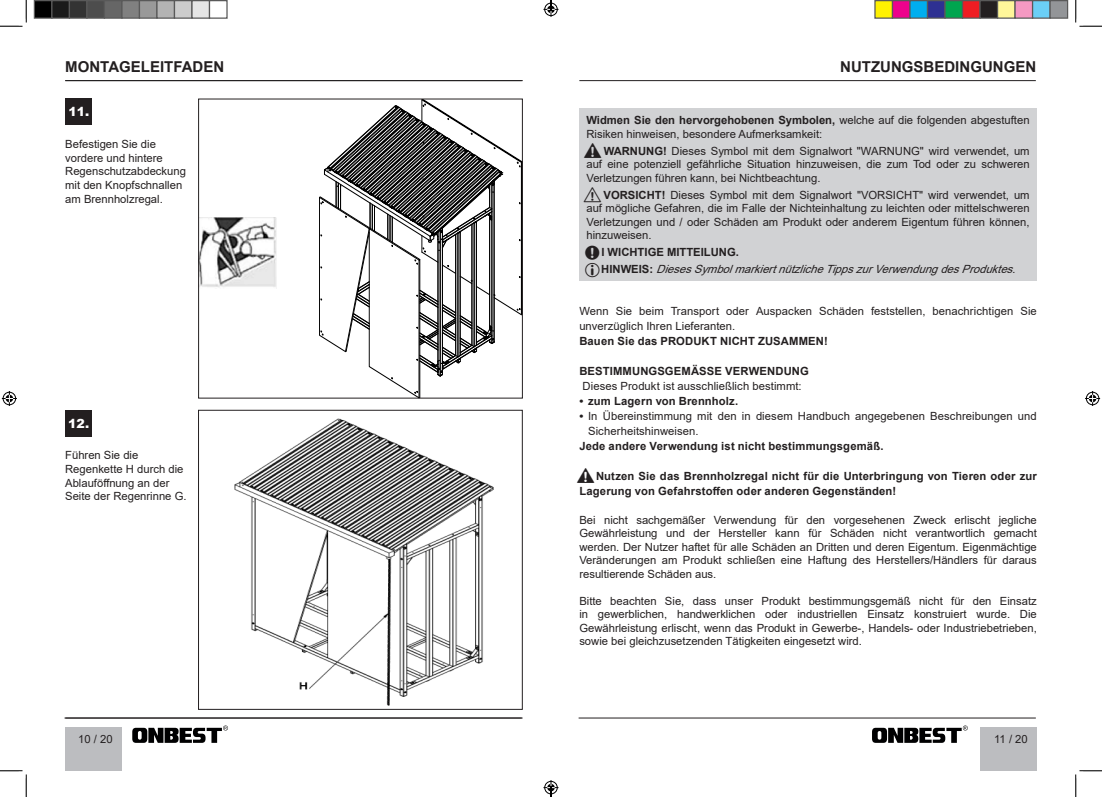
<style>
.page{position:relative;width:1102px;height:797px;background:#fff}
.page>*{position:absolute;margin:0;border:0;box-sizing:border-box;transform-origin:0 0}
.t1{font:700 15px "Arial";color:#231f20}
.t2{font:900 12.5px "Arial";color:#fff}
.Odstavec_tučný{font:11.25px/13.5px "Arial";color:#231f20}
.Odstavec_tučný-2{font:700 11.25px/15px "Arial";letter-spacing:.01em;color:#231f20}
.Odstavec_tučný-3{font:italic 11.25px "Arial";color:#231f20}
.s1{font-weight:700}
.s2{font-weight:700;font-style:normal}
</style>
<div class="page">
<div style="left:979px;top:727px;width:57px;height:43px;background:#bcbdc0"></div>
<hr style="left:65px;top:717px;width:457px;height:1px;background:#231f20">
<div style="left:65px;top:727px;width:57px;height:43px;background:#bcbdc0"></div>
<svg style="left:132px;top:725px;width:96px;height:17px"></svg>
<hr style="left:578px;top:717px;width:457px;height:1px;background:#231f20">
<svg style="left:872px;top:725px;width:95px;height:17px"></svg>
<hr style="left:65px;top:80px;width:457px;height:1px;background:#231f20">
<hr style="left:579px;top:80px;width:456px;height:1px;background:#231f20">
<hr style="left:64px;top:717px;width:457px;height:1px;background:#231f20">
<img style="left:200px;top:217px;width:76px;height:70px">
<svg style="left:319px;top:101px;width:201px;height:295px"></svg>
<div style="left:198px;top:99px;width:324px;height:299px;border:1px solid #231f20"></div>
<div style="left:65px;top:99px;width:26px;height:26px;background:#231f20"></div>
<img style="left:234px;top:418px;width:260px;height:288px">
<div style="left:198px;top:410px;width:324px;height:299px;border:1px solid #231f20"></div>
<div style="left:65px;top:410px;width:26px;height:26px;background:#231f20"></div>
<div style="left:579px;top:109px;width:457px;height:172px;background:#d1d2d4"></div>
<svg style="left:0;top:0;width:27px;height:27px"></svg>
<svg style="left:0;top:770px;width:27px;height:27px"></svg>
<svg style="left:1075px;top:0;width:26px;height:27px"></svg>
<svg style="left:1075px;top:770px;width:26px;height:27px"></svg>
<svg style="left:2px;top:391px;width:15px;height:15px"></svg>
<svg style="left:1085px;top:391px;width:14px;height:15px"></svg>
<div style="left:34px;top:1px;width:18px;height:17px;background:#000"></div>
<div style="left:34px;top:0;width:18px;height:19px;border:1px solid #595959"></div>
<div style="left:52px;top:1px;width:17px;height:17px;background:#1a1a1a"></div>
<div style="left:51px;top:0;width:19px;height:19px;border:1px solid #595959"></div>
<div style="left:69px;top:1px;width:18px;height:17px;background:#333"></div>
<div style="left:69px;top:0;width:19px;height:19px;border:1px solid #595959"></div>
<div style="left:87px;top:1px;width:17px;height:17px;background:#4d4d4d"></div>
<div style="left:86px;top:0;width:19px;height:19px;border:1px solid #595959"></div>
<div style="left:104px;top:1px;width:18px;height:17px;background:#666"></div>
<div style="left:104px;top:0;width:18px;height:19px;border:1px solid #595959"></div>
<div style="left:122px;top:1px;width:17px;height:17px;background:#808080"></div>
<div style="left:121px;top:0;width:19px;height:19px;border:1px solid #595959"></div>
<div style="left:139px;top:1px;width:18px;height:17px;background:#999"></div>
<div style="left:139px;top:0;width:19px;height:19px;border:1px solid #595959"></div>
<div style="left:157px;top:1px;width:17px;height:17px;background:#b3b3b3"></div>
<div style="left:156px;top:0;width:19px;height:19px;border:1px solid #595959"></div>
<div style="left:174px;top:1px;width:18px;height:17px;background:#ccc"></div>
<div style="left:174px;top:0;width:18px;height:19px;border:1px solid #595959"></div>
<div style="left:192px;top:1px;width:17px;height:17px;background:#e6e6e6"></div>
<div style="left:191px;top:0;width:19px;height:19px;border:1px solid #595959"></div>
<div style="left:209px;top:0;width:19px;height:19px;border:1px solid #595959"></div>
<div style="left:874px;top:1px;width:18px;height:17px;background:#fff101"></div>
<div style="left:874px;top:0;width:19px;height:19px;border:1px solid #595959"></div>
<div style="left:892px;top:1px;width:17px;height:17px;background:#ed028c"></div>
<div style="left:891px;top:0;width:19px;height:19px;border:1px solid #595959"></div>
<div style="left:909px;top:1px;width:18px;height:17px;background:#00aeef"></div>
<div style="left:909px;top:0;width:19px;height:19px;border:1px solid #595959"></div>
<div style="left:927px;top:1px;width:17px;height:17px;background:#2e3092"></div>
<div style="left:926px;top:0;width:19px;height:19px;border:1px solid #595959"></div>
<div style="left:944px;top:1px;width:18px;height:17px;background:#00a54f"></div>
<div style="left:944px;top:0;width:19px;height:19px;border:1px solid #595959"></div>
<div style="left:962px;top:1px;width:17px;height:17px;background:#ee1d23"></div>
<div style="left:961px;top:0;width:19px;height:19px;border:1px solid #595959"></div>
<div style="left:979px;top:1px;width:18px;height:17px;background:#231f20"></div>
<div style="left:979px;top:0;width:19px;height:19px;border:1px solid #595959"></div>
<div style="left:997px;top:1px;width:17px;height:17px;background:#fff79a"></div>
<div style="left:996px;top:0;width:19px;height:19px;border:1px solid #595959"></div>
<div style="left:1014px;top:1px;width:18px;height:17px;background:#f499c2"></div>
<div style="left:1014px;top:0;width:19px;height:19px;border:1px solid #595959"></div>
<div style="left:1032px;top:1px;width:17px;height:17px;background:#6bcff6"></div>
<div style="left:1031px;top:0;width:19px;height:19px;border:1px solid #595959"></div>
<div style="left:1049px;top:1px;width:18px;height:17px;background:#939598"></div>
<div style="left:1049px;top:0;width:19px;height:19px;border:1px solid #595959"></div>
<svg style="left:543px;top:0;width:15px;height:17px"></svg>
<svg style="left:543px;top:780px;width:15px;height:17px"></svg>
<p class="t1" style="left:65px;top:56px;width:160px">MONTAGELEITFADEN</p>
<p class="t2" style="left:68px;top:103px;width:22px">11.</p>
<p class="Odstavec_tučný" style="left:65px;top:137px;width:122px">Befestigen Sie die vordere und hintere<br>Regenschutzabdeckung mit den Knopfschnallen am Brennholzregal.</p>
<p class="t2" style="left:68px;top:414px;width:22px">12.</p>
<p class="Odstavec_tučný" style="left:65px;top:448px;width:123px">Führen Sie die<br>Regenkette H durch die<br>Ablauföffnung an der<br>Seite der Regenrinne G.</p>
<p class="t1" style="left:840px;top:56px;width:197px">NUTZUNGSBEDINGUNGEN</p>
<p class="Odstavec_tučný" style="left:586px;top:113px;width:444px"><span class="s1">Widmen Sie den hervorgehobenen Symbolen,</span> welche auf die folgenden abgestuften<br>Risiken hinweisen, besondere Aufmerksamkeit:</p>
<p class="Odstavec_tučný" style="left:586px;top:144px;width:444px;text-align:justify;text-indent:17px"><span class="s1">WARNUNG!</span> Dieses Symbol mit dem Signalwort "WARNUNG" wird verwendet, um auf eine potenziell gefährliche Situation hinzuweisen, die zum Tod oder zu schweren Verletzungen führen kann, bei Nichtbeachtung.</p>
<p class="Odstavec_tučný" style="left:586px;top:188px;width:444px;text-align:justify;text-indent:17px"><span class="s1">VORSICHT!</span> Dieses Symbol mit dem Signalwort "VORSICHT" wird verwendet, um auf mögliche Gefahren, die im Falle der Nichteinhaltung zu leichten oder mittelschweren Verletzungen und / oder Schäden am Produkt oder anderem Eigentum führen können, hinzuweisen.</p>
<p class="Odstavec_tučný-2" style="left:601px;top:245px;width:139px">I WICHTIGE MITTEILUNG.</p>
<p class="Odstavec_tučný-3" style="left:601px;top:261px;width:421px"><span class="s2">H I N W E I S :</span> DiesesSymbolmarkiertnützlicheTippszurVerwendungdesProduktes.</p>
<p class="Odstavec_tučný" style="left:579px;top:303px;width:459px;line-height:15px">Wenn Sie beim Transport oder Auspacken Schäden feststellen, benachrichtigen Sie unverzüglich Ihren Lieferanten.</p>
<p class="Odstavec_tučný-2" style="left:579px;top:334px;width:250px">Bauen Sie das PRODUKT NICHT ZUSAMMEN!</p>
<p class="Odstavec_tučný-2" style="left:579px;top:364px;width:231px">BESTIMMUNGSGEMÄSSE VERWENDUNG</p>
<p class="Odstavec_tučný" style="left:582px;top:379px;width:221px">Dieses Produkt ist ausschließlich bestimmt:</p>
<p class="Odstavec_tučný-2" style="left:579px;top:394px;width:160px">• zum Lagern von Brennholz.</p>
<p class="Odstavec_tučný" style="left:588px;top:408px;width:450px;line-height:15px;text-indent:-9px"><span class="s1">•</span> In Übereinstimmung mit den in diesem Handbuch angegebenen Beschreibungen und<br>Sicherheitshinweisen.</p>
<p class="Odstavec_tučný-2" style="left:579px;top:439px;width:306px">Jede andere Verwendung ist nicht bestimmungsgemäß.</p>
<p class="Odstavec_tučný-2" style="left:579px;top:469px;width:459px;text-indent:17px">Nutzen Sie das Brennholzregal nicht für die Unterbringung von Tieren oder zur<br>Lagerung von Gefahrstoffen oder anderen Gegenständen!</p>
<p class="Odstavec_tučný" style="left:579px;top:513px;width:459px;text-align:justify">Bei nicht sachgemäßer Verwendung für den vorgesehenen Zweck erlischt jegliche Gewährleistung und der Hersteller kann für Schäden nicht verantwortlich gemacht werden. Der Nutzer haftet für alle Schäden an Dritten und deren Eigentum. Eigenmächtige Veränderungen am Produkt schließen eine Haftung des Herstellers/Händlers für daraus resultierende Schäden aus.</p>
<p class="Odstavec_tučný" style="left:579px;top:594px;width:459px;text-align:justify">Bitte beachten Sie, dass unser Produkt bestimmungsgemäß nicht für den Einsatz in gewerblichen, handwerklichen oder industriellen Einsatz konstruiert wurde. Die Gewährleistung erlischt, wenn das Produkt in Gewerbe-, Handels- oder Industriebetrieben, sowie bei gleichzusetzenden Tätigkeiten eingesetzt wird.</p>
<p class="Odstavec_tučný" style="left:78px;top:732px;width:36px">10 / 20</p>
<p class="Odstavec_tučný" style="left:994px;top:732px;width:35px">11 / 20</p>
</div>
